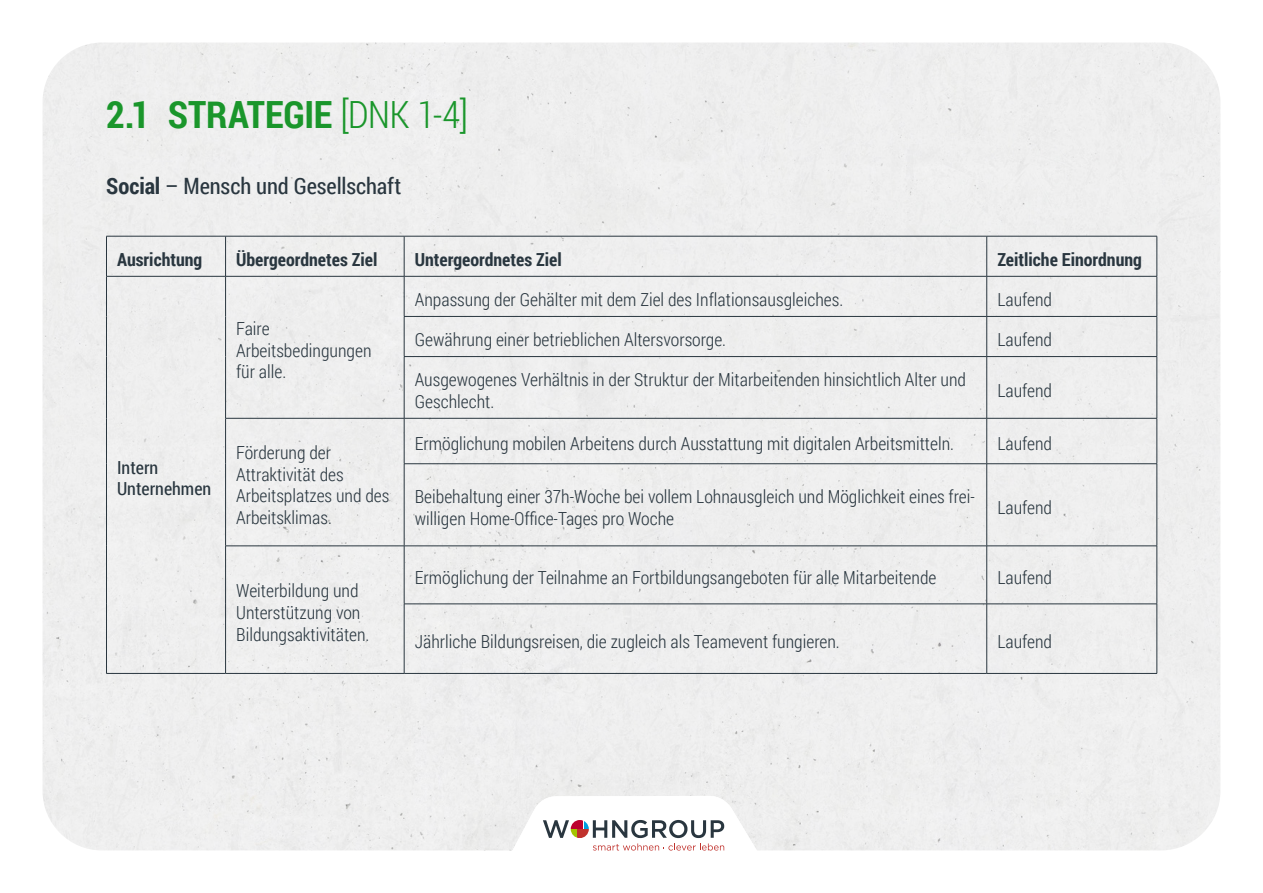
<style>
.page{position:relative;width:1263px;height:893px;background:#fff}
.page>*{position:absolute;margin:0;border:0;box-sizing:border-box;transform-origin:0 0}
.t1{font:700 37.5px "Roboto Condensed";letter-spacing:-.005em;color:#1a962b}
.t2{font:22.5px "Roboto Condensed";letter-spacing:-.005em;color:#29363f}
.t3{font:300 18px/21.6px "Roboto Condensed";color:#29363f}
.t4{font:700 18px "Roboto Condensed";color:#29363f}
.t5{font:18px/21.6px "Roboto Condensed";color:#29363f}
.s1{font-weight:300}
.s2{font-weight:700}
</style>
<div class="page">
<div style="left:43px;top:43px;width:1177px;height:807px;background:#eee"></div>
<svg style="left:459px;top:796px;width:357px;height:55px"></svg>
<div style="left:571px;top:820px;width:12px;height:8px;background:#bc012f"></div>
<svg style="left:584px;top:820px;width:5px;height:8px"></svg>
<svg style="left:571px;top:829px;width:5px;height:9px"></svg>
<div style="left:577px;top:829px;width:12px;height:9px;background:#c0322d"></div>
<hr style="left:106px;top:236px;width:1px;height:40px;background:#29363f">
<hr style="left:106px;top:236px;width:120px;height:1px;background:#29363f">
<hr style="left:226px;top:236px;width:178px;height:1px;background:#29363f">
<hr style="left:225px;top:236px;width:1px;height:40px;background:#29363f">
<hr style="left:404px;top:236px;width:1px;height:40px;background:#29363f">
<hr style="left:404px;top:236px;width:583px;height:1px;background:#29363f">
<hr style="left:987px;top:236px;width:170px;height:1px;background:#29363f">
<hr style="left:986px;top:236px;width:1px;height:40px;background:#29363f">
<hr style="left:1156px;top:236px;width:1px;height:40px;background:#29363f">
<hr style="left:106px;top:276px;width:1px;height:40px;background:#29363f">
<hr style="left:106px;top:316px;width:1px;height:41px;background:#29363f">
<hr style="left:106px;top:357px;width:1px;height:61px;background:#29363f">
<hr style="left:106px;top:418px;width:1px;height:46px;background:#29363f">
<hr style="left:106px;top:464px;width:1px;height:82px;background:#29363f">
<hr style="left:106px;top:546px;width:1px;height:58px;background:#29363f">
<hr style="left:106px;top:604px;width:1px;height:69px;background:#29363f">
<hr style="left:106px;top:276px;width:120px;height:1px;background:#29363f">
<hr style="left:225px;top:276px;width:1px;height:40px;background:#29363f">
<hr style="left:225px;top:316px;width:1px;height:41px;background:#29363f">
<hr style="left:225px;top:357px;width:1px;height:61px;background:#29363f">
<hr style="left:226px;top:276px;width:178px;height:1px;background:#29363f">
<hr style="left:404px;top:276px;width:1px;height:40px;background:#29363f">
<hr style="left:404px;top:317px;width:1px;height:39px;background:#29363f">
<hr style="left:404px;top:276px;width:583px;height:1px;background:#29363f">
<hr style="left:987px;top:276px;width:170px;height:1px;background:#29363f">
<hr style="left:986px;top:276px;width:1px;height:40px;background:#29363f">
<hr style="left:1156px;top:276px;width:1px;height:40px;background:#29363f">
<hr style="left:986px;top:317px;width:1px;height:39px;background:#29363f">
<hr style="left:1156px;top:317px;width:1px;height:39px;background:#29363f">
<hr style="left:404px;top:316px;width:583px;height:1px;background:#29363f">
<hr style="left:987px;top:316px;width:170px;height:1px;background:#29363f">
<hr style="left:404px;top:357px;width:1px;height:61px;background:#29363f">
<hr style="left:404px;top:356px;width:583px;height:1px;background:#29363f">
<hr style="left:987px;top:356px;width:170px;height:1px;background:#29363f">
<hr style="left:986px;top:357px;width:1px;height:61px;background:#29363f">
<hr style="left:1156px;top:357px;width:1px;height:61px;background:#29363f">
<hr style="left:106px;top:673px;width:120px;height:1px;background:#29363f">
<hr style="left:225px;top:418px;width:1px;height:46px;background:#29363f">
<hr style="left:225px;top:464px;width:1px;height:82px;background:#29363f">
<hr style="left:225px;top:546px;width:1px;height:58px;background:#29363f">
<hr style="left:225px;top:604px;width:1px;height:69px;background:#29363f">
<hr style="left:225px;top:418px;width:179px;height:1px;background:#29363f">
<hr style="left:404px;top:418px;width:583px;height:1px;background:#29363f">
<hr style="left:987px;top:418px;width:170px;height:1px;background:#29363f">
<hr style="left:404px;top:418px;width:1px;height:46px;background:#29363f">
<hr style="left:986px;top:418px;width:1px;height:46px;background:#29363f">
<hr style="left:1156px;top:418px;width:1px;height:46px;background:#29363f">
<hr style="left:404px;top:464px;width:1px;height:82px;background:#29363f">
<hr style="left:986px;top:464px;width:1px;height:82px;background:#29363f">
<hr style="left:1156px;top:464px;width:1px;height:82px;background:#29363f">
<hr style="left:404px;top:546px;width:1px;height:58px;background:#29363f">
<hr style="left:986px;top:546px;width:1px;height:58px;background:#29363f">
<hr style="left:1156px;top:546px;width:1px;height:58px;background:#29363f">
<hr style="left:404px;top:604px;width:1px;height:69px;background:#29363f">
<hr style="left:986px;top:604px;width:1px;height:69px;background:#29363f">
<hr style="left:1156px;top:604px;width:1px;height:69px;background:#29363f">
<hr style="left:404px;top:463px;width:583px;height:1px;background:#29363f">
<hr style="left:987px;top:463px;width:170px;height:1px;background:#29363f">
<hr style="left:225px;top:546px;width:179px;height:1px;background:#29363f">
<hr style="left:404px;top:546px;width:583px;height:1px;background:#29363f">
<hr style="left:987px;top:546px;width:170px;height:1px;background:#29363f">
<hr style="left:404px;top:604px;width:583px;height:1px;background:#29363f">
<hr style="left:987px;top:604px;width:170px;height:1px;background:#29363f">
<hr style="left:226px;top:673px;width:178px;height:1px;background:#29363f">
<hr style="left:404px;top:673px;width:583px;height:1px;background:#29363f">
<hr style="left:987px;top:673px;width:170px;height:1px;background:#29363f">
<h1 class="t1" style="left:106px;top:88px;width:363px">2.1 STRATEGIE <span class="s1">[DNK 1-4]</span></h1>
<p class="t2" style="left:106px;top:170px;width:297px"><span class="s2">Social</span> – Mensch und Gesellschaft</p>
<p class="t4" style="left:117px;top:247px;width:87px">Ausrichtung</p>
<p class="t4" style="left:236px;top:247px;width:143px">Übergeordnetes Ziel</p>
<p class="t4" style="left:415px;top:247px;width:149px">Untergeordnetes Ziel</p>
<p class="t4" style="left:997px;top:247px;width:146px">Zeitliche Einordnung</p>
<p class="t5" style="left:117px;top:456px;width:96px">Intern<br>Unternehmen</p>
<p class="t3" style="left:236px;top:317px;width:137px">Faire<br>Arbeitsbedingungen für alle.</p>
<p class="t3" style="left:415px;top:288px;width:430px">Anpassung der Gehälter mit dem Ziel des Inflationsausgleiches.</p>
<p class="t3" style="left:997px;top:288px;width:56px">Laufend</p>
<p class="t3" style="left:415px;top:328px;width:313px">Gewährung einer betrieblichen Altersvorsorge.</p>
<p class="t3" style="left:997px;top:328px;width:56px">Laufend</p>
<p class="t3" style="left:415px;top:368px;width:553px">Ausgewogenes Verhältnis in der Struktur der Mitarbeitenden hinsichtlich Alter und<br>Geschlecht.</p>
<p class="t3" style="left:997px;top:379px;width:56px">Laufend</p>
<p class="t3" style="left:236px;top:441px;width:155px">Förderung der<br>Attraktivität des<br>Arbeitsplatzes und des<br>Arbeitsklimas.</p>
<p class="t3" style="left:415px;top:433px;width:541px">Ermöglichung mobilen Arbeitens durch Ausstattung mit digitalen Arbeitsmitteln.</p>
<p class="t3" style="left:997px;top:433px;width:56px">Laufend</p>
<p class="t3" style="left:415px;top:486px;width:562px">Beibehaltung einer 37h-Woche bei vollem Lohnausgleich und Möglichkeit eines frei&shy;willigen Home-Office-Tages pro Woche</p>
<p class="t3" style="left:997px;top:496px;width:56px">Laufend</p>
<p class="t3" style="left:236px;top:580px;width:135px">Weiterbildung und<br>Unterstützung von<br>Bildungsaktivitäten.</p>
<p class="t3" style="left:415px;top:566px;width:523px">Ermöglichung der Teilnahme an Fortbildungsangeboten für alle Mitarbeitende</p>
<p class="t3" style="left:997px;top:566px;width:56px">Laufend</p>
<p class="t3" style="left:415px;top:630px;width:426px">Jährliche Bildungsreisen, die zugleich als Teamevent fungieren.</p>
<p class="t3" style="left:997px;top:630px;width:56px">Laufend</p>
</div>
